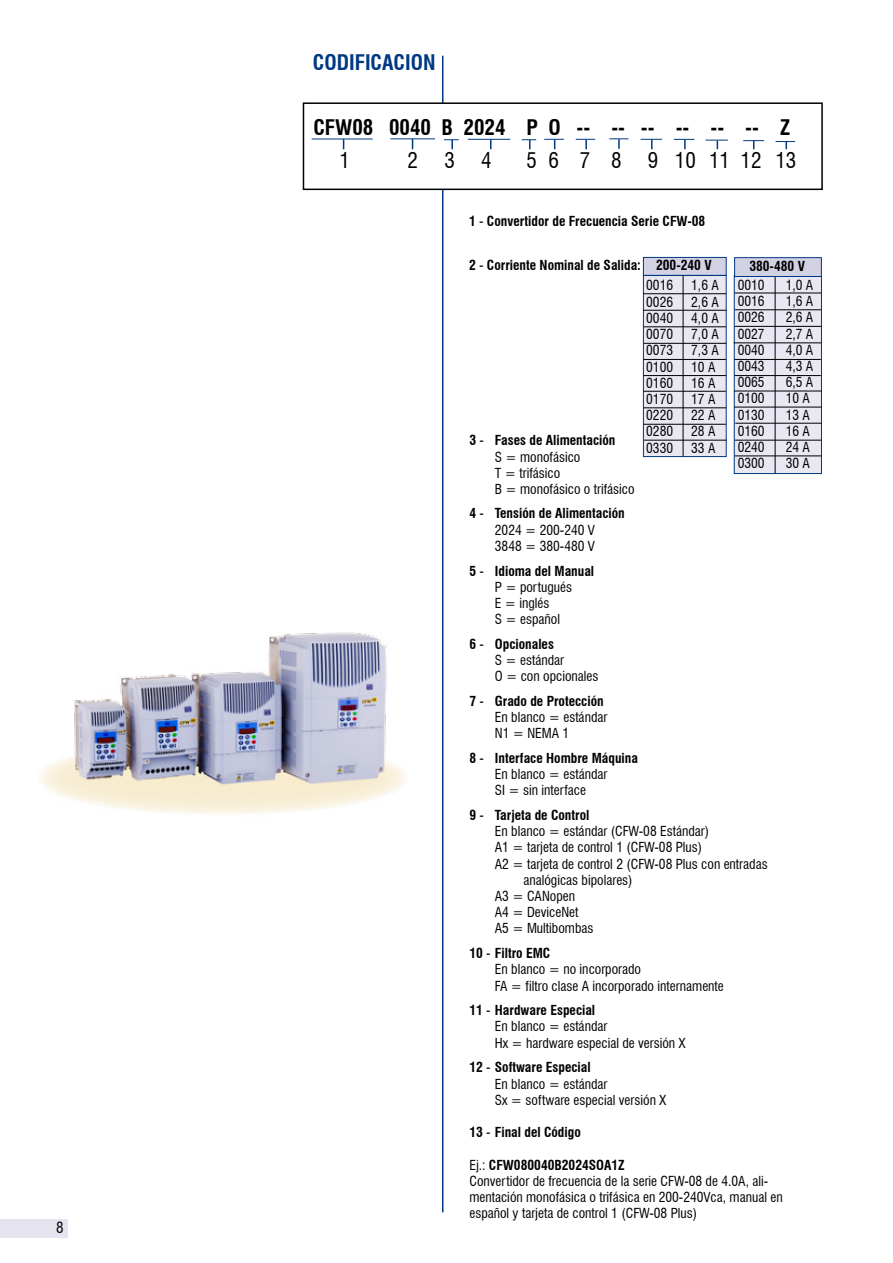
<style>
.page{position:relative;width:893px;height:1263px;background:#fff}
.page>*{position:absolute;margin:0;border:0;box-sizing:border-box;transform-origin:0 0}
.t1{font:700 condensed 21px "Swiss 721 BT";color:#000}
.t2{font:condensed 21px "Swiss 721 BT";color:#000}
.t3{font:700 condensed 21px "Swiss 721 BT";color:#003882}
.t4{font:condensed 13.5px/16.2px "Swiss 721 BT";color:#000}
.t5{font:700 condensed 13.5px "Swiss 721 BT";color:#000}
.s1{font-weight:400}
.s2{font-weight:700}
</style>
<div class="page">
<div style="left:0;top:1219px;width:67px;height:19px;background:#e4e3ee"></div>
<img style="left:39px;top:632px;width:367px;height:182px">
<hr style="left:442px;top:56px;width:1px;height:1156px;background:#003882">
<div style="left:643px;top:275px;width:83px;height:182px;background:#e9e7f1"></div>
<div style="left:643px;top:275px;width:84px;height:182px;border:1px solid #003882"></div>
<div style="left:643px;top:257px;width:83px;height:18px;background:#d3d1e4"></div>
<div style="left:643px;top:257px;width:84px;height:19px;border:1px solid #003882"></div>
<div style="left:734px;top:275px;width:87px;height:198px;background:#e9e7f1"></div>
<div style="left:734px;top:275px;width:88px;height:199px;border:1px solid #003882"></div>
<hr style="left:643px;top:293px;width:83px;height:1px;background:#000">
<hr style="left:643px;top:310px;width:84px;height:1px;background:#000">
<hr style="left:644px;top:326px;width:82px;height:1px;background:#000">
<hr style="left:644px;top:343px;width:82px;height:1px;background:#000">
<hr style="left:643px;top:359px;width:83px;height:1px;background:#000">
<hr style="left:643px;top:375px;width:83px;height:1px;background:#000">
<hr style="left:683px;top:275px;width:1px;height:181px;background:#000">
<hr style="left:775px;top:276px;width:1px;height:197px;background:#000">
<hr style="left:734px;top:293px;width:87px;height:1px;background:#000">
<hr style="left:735px;top:309px;width:86px;height:1px;background:#000">
<hr style="left:735px;top:326px;width:86px;height:1px;background:#000">
<hr style="left:734px;top:342px;width:87px;height:1px;background:#000">
<hr style="left:734px;top:359px;width:87px;height:1px;background:#000">
<hr style="left:734px;top:375px;width:87px;height:1px;background:#000">
<hr style="left:734px;top:391px;width:88px;height:1px;background:#000">
<hr style="left:734px;top:407px;width:87px;height:1px;background:#000">
<hr style="left:735px;top:423px;width:86px;height:1px;background:#000">
<div style="left:735px;top:258px;width:86px;height:18px;background:#d3d1e4"></div>
<div style="left:734px;top:257px;width:88px;height:20px;border:1px solid #003882"></div>
<div style="left:303px;top:103px;width:519px;height:86px;background:#fff"></div>
<div style="left:303px;top:102px;width:520px;height:88px;border:2px solid #000"></div>
<hr style="left:312px;top:139px;width:61px;height:1px;background:#003882">
<hr style="left:390px;top:138px;width:45px;height:1px;background:#003882">
<hr style="left:468px;top:139px;width:42px;height:1px;background:#003882">
<svg style="left:444px;top:139px;width:15px;height:10px"></svg>
<svg style="left:522px;top:139px;width:14px;height:10px"></svg>
<svg style="left:544px;top:139px;width:20px;height:10px"></svg>
<svg style="left:576px;top:139px;width:19px;height:10px"></svg>
<svg style="left:609px;top:138px;width:19px;height:11px"></svg>
<svg style="left:641px;top:139px;width:21px;height:10px"></svg>
<svg style="left:674px;top:139px;width:20px;height:10px"></svg>
<svg style="left:706px;top:140px;width:22px;height:9px"></svg>
<svg style="left:743px;top:140px;width:21px;height:9px"></svg>
<svg style="left:776px;top:141px;width:19px;height:8px"></svg>
<hr style="left:643px;top:391px;width:83px;height:1px;background:#000">
<hr style="left:735px;top:440px;width:86px;height:1px;background:#000">
<hr style="left:735px;top:455px;width:86px;height:1px;background:#000">
<hr style="left:644px;top:407px;width:82px;height:1px;background:#000">
<hr style="left:643px;top:424px;width:83px;height:1px;background:#000">
<hr style="left:644px;top:440px;width:83px;height:1px;background:#000">
<h1 class="t3" style="left:313px;top:50px;width:124px">CODIFICACION</h1>
<h1 class="t1" style="left:313px;top:115px;width:478px">CFW08 0040 B 2024 P O -- -- -- -- -- -- Z</h1>
<h1 class="t2" style="left:340px;top:148px;width:12px">1</h1>
<h1 class="t2" style="left:408px;top:148px;width:10px">2</h1>
<h1 class="t2" style="left:444px;top:148px;width:10px">3</h1>
<h1 class="t2" style="left:481px;top:148px;width:12px">4</h1>
<h1 class="t2" style="left:526px;top:148px;width:270px">5 6 7 8 9 10 11 12 13</h1>
<p class="t5" style="left:469px;top:213px;width:238px">1 <span class="s1">-</span> Convertidor de Frecuencia Serie CFW-08</p>
<p class="t5" style="left:469px;top:257px;width:173px">2 <span class="s1">-</span> Corriente Nominal de Salida:</p>
<p class="t5" style="left:656px;top:257px;width:57px">200-240 V</p>
<p class="t5" style="left:749px;top:258px;width:57px">380-480 V</p>
<p class="t4" style="left:738px;top:277px;width:28px">0010</p>
<p class="t4" style="left:786px;top:277px;width:29px">1,0 A</p>
<p class="t4" style="left:738px;top:293px;width:28px">0016</p>
<p class="t4" style="left:646px;top:277px;width:28px">0016</p>
<p class="t4" style="left:646px;top:277px;width:74px;text-align:justify;text-indent:45px">1,6 A 0026 2 ,6 A 0040</p>
<p class="t4" style="left:738px;top:293px;width:77px;text-align:justify;text-indent:48px">1,6 A 0026 2 ,6 A 0027 2 ,7 A 0040</p>
<p class="t4" style="left:691px;top:310px;width:29px">4,0 A</p>
<p class="t4" style="left:646px;top:326px;width:28px">0070</p>
<p class="t4" style="left:691px;top:326px;width:29px">7,0 A</p>
<p class="t4" style="left:646px;top:342px;width:25px">0073</p>
<p class="t4" style="left:691px;top:342px;width:29px">7,3 A</p>
<p class="t4" style="left:646px;top:358px;width:28px">0100</p>
<p class="t4" style="left:691px;top:358px;width:26px">10 A</p>
<p class="t4" style="left:646px;top:375px;width:28px">0160</p>
<p class="t4" style="left:691px;top:375px;width:26px">16 A</p>
<p class="t4" style="left:646px;top:391px;width:28px">0170</p>
<p class="t4" style="left:691px;top:391px;width:26px">17 A</p>
<p class="t4" style="left:646px;top:407px;width:39px">0220 22</p>
<p class="t4" style="left:786px;top:342px;width:29px">4,0 A</p>
<p class="t4" style="left:738px;top:358px;width:25px">0043</p>
<p class="t4" style="left:786px;top:358px;width:29px">4,3 A</p>
<p class="t4" style="left:738px;top:374px;width:28px">0065</p>
<p class="t4" style="left:786px;top:374px;width:29px">6,5 A</p>
<p class="t4" style="left:738px;top:390px;width:28px">0100</p>
<p class="t4" style="left:786px;top:390px;width:26px">10 A</p>
<p class="t4" style="left:738px;top:407px;width:28px">0130</p>
<p class="t4" style="left:786px;top:407px;width:26px">13 A</p>
<p class="t4" style="left:738px;top:423px;width:28px">0160</p>
<p class="t4" style="left:646px;top:407px;width:71px;text-align:justify;text-indent:62px">A 0280 28 A 0330 33</p>
<p class="t4" style="left:738px;top:423px;width:74px;text-align:justify;text-indent:48px">16 A 0240 24 A 0300 30 A</p>
<p class="t4" style="left:495px;top:432px;width:141px;text-indent:-26px"><span class="s2">3</span> - <span class="s2">Fases de Alimentación<br></span>S = monofásico<br>T = trifásico<br>B = monofásico o trifásico</p>
<p class="t4" style="left:469px;top:505px;width:157px"><span class="s2">4</span> - <span class="s2">Tensión de Alimentación<br></span>2024 = 200-240 V<br>3848 = 380-480 V</p>
<p class="t4" style="left:495px;top:562px;width:101px;text-indent:-26px"><span class="s2">5</span> - <span class="s2">Idioma del Manual<br></span>P = portugués<br>E = inglés<br>S = español</p>
<p class="t4" style="left:495px;top:636px;width:105px;text-indent:-26px"><span class="s2">6</span> - <span class="s2">Opcionales<br></span>S = estándar<br>O = con opcionales</p>
<p class="t4" style="left:495px;top:693px;width:114px;text-indent:-26px"><span class="s2">7</span> - <span class="s2">Grado de Protección<br></span>En blanco = estándar<br>N1 = NEMA 1</p>
<p class="t4" style="left:495px;top:750px;width:145px;text-indent:-26px"><span class="s2">8</span> - <span class="s2">Interface Hombre Máquina<br></span>En blanco = estándar<br>SI = sin interface</p>
<p class="t5" style="left:469px;top:807px;width:122px">9 <span class="s1">-</span> Tarjeta de Control</p>
<p class="t4" style="left:495px;top:823px;width:216px">En blanco = estándar (CFW-08 Estándar)</p>
<p class="t4" style="left:495px;top:839px;width:209px">A1 = tarjeta de control 1 (CFW-08 Plus)</p>
<p class="t4" style="left:495px;top:856px;width:274px">A2 = tarjeta de control 2 (CFW-08 Plus con entradas</p>
<p class="t4" style="left:523px;top:872px;width:111px">analógicas bipolares)</p>
<p class="t4" style="left:495px;top:888px;width:82px">A3 = CANopen</p>
<p class="t4" style="left:495px;top:904px;width:85px">A4 = DeviceNet</p>
<p class="t4" style="left:495px;top:920px;width:100px">A5 = Multibombas</p>
<p class="t4" style="left:495px;top:945px;width:230px;text-indent:-26px"><span class="s2">10</span> - <span class="s2">Filtro EMC<br></span>En blanco = no incorporado<br>FA = filtro clase A incorporado internamente</p>
<p class="t4" style="left:495px;top:1002px;width:192px;text-indent:-26px"><span class="s2">11</span> - <span class="s2">Hardware Especial<br></span>En blanco = estándar<br>Hx = hardware especial de versión X</p>
<p class="t4" style="left:495px;top:1059px;width:173px;text-indent:-26px"><span class="s2">12</span> - <span class="s2">Software Especial<br></span>En blanco = estándar<br>Sx = software especial versión X</p>
<p class="t5" style="left:469px;top:1124px;width:113px">13 <span class="s1">-</span> Final del Código</p>
<p class="t4" style="left:469px;top:1156px;width:315px">Ej.: <span class="s2">CFW080040B2024SOA1Z<br></span>Convertidor de frecuencia de la serie CFW-08 de 4.0A, ali&shy;mentación monofásica o trifásica en 200-240Vca, manual en español y tarjeta de control 1 (CFW-08 Plus)</p>
<p class="t4" style="left:708px;top:439px;width:9px">A</p>
</div>
